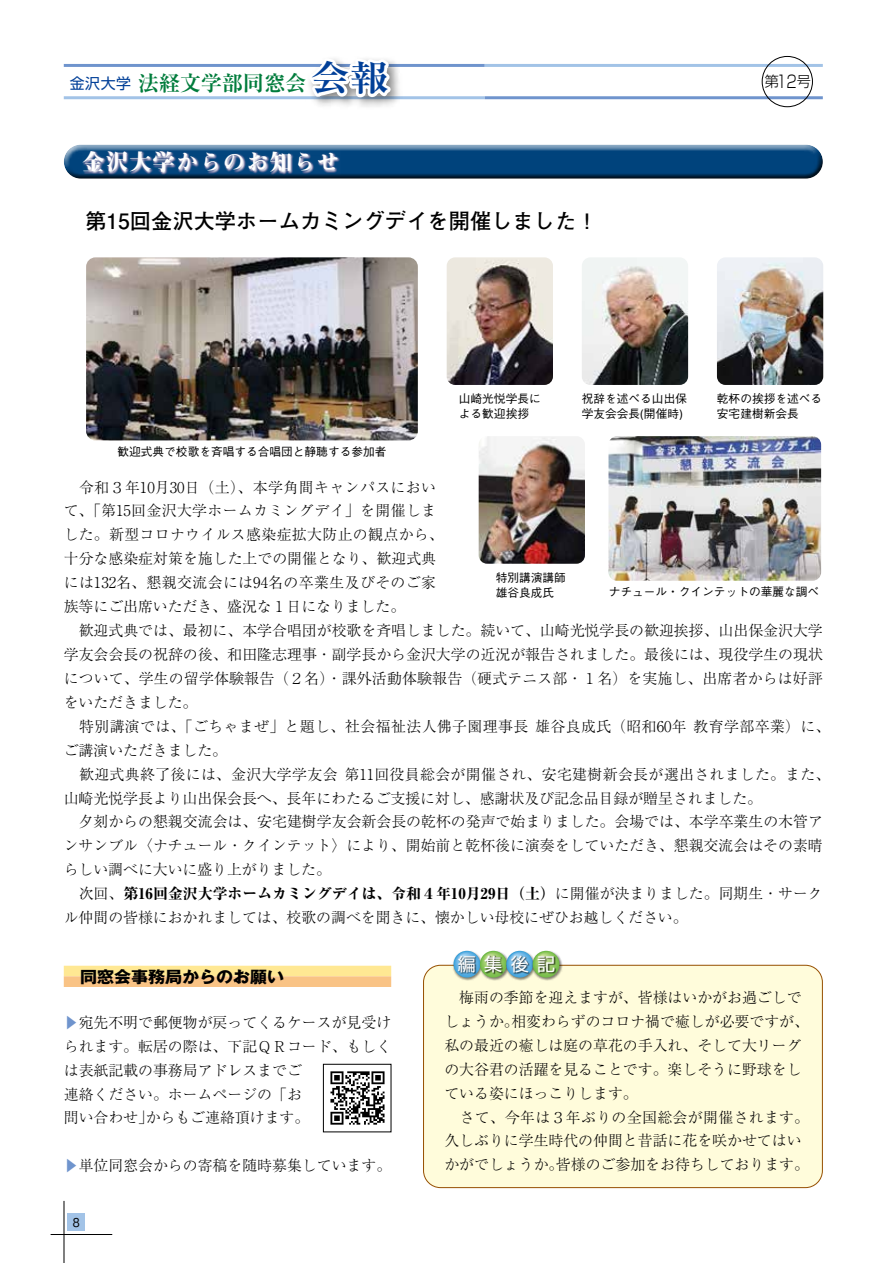
<style>
.page{position:relative;width:893px;height:1263px;background:#fff}
.page>*{position:absolute;margin:0;border:0;box-sizing:border-box;transform-origin:0 0}
.t1{font:22.35px "Midashi Min Pro MA31";letter-spacing:.05em;color:#fff}
.t2{font:700 21.3px "Futo Go B101 Pro";color:#000}
.t3{font:700 21.3px "Ryumin Pro";letter-spacing:-.01em;color:#007c3c}
.t4{font:18px "Shin Go Pro";color:#fff}
.t5{font:700 16.2px "Gothic MB101 Pro";color:#000;scale:1.05 1}
.t6{font:300 14.85px/23.9px "Ryumin Pro";color:#000}
.t7{font:300 14.85px "Shin Go Pro";color:#000;scale:.95 1}
.t8{font:300 14.85px "Ryumin Pro";color:#6f94cd}
.t9{font:500 12.15px "Gothic BBB Pro";color:#000;scale:.9 1}
.t10{font:500 11.7px/14.9px "Gothic BBB Pro";color:#000}
.s1{font-family:"Shin Go Pro";font-weight:400;font-size:14.85px;color:#003f98}
.s2{font-size:35.4px;color:#fff}
.s3{font-size:16.95px}
.s4{font-weight:800}
</style>
<div class="page">
<hr style="left:64px;top:96px;width:421px;height:3px;background:#a2c3e7">
<hr style="left:64px;top:64px;width:421px;height:3px;background:#6f94cd">
<hr style="left:485px;top:96px;width:338px;height:3px;background:#6f94cd">
<hr style="left:485px;top:64px;width:338px;height:3px;background:#a2c3e7">
<div style="left:305px;top:54px;width:99px;height:56px;background:#000;opacity:.5"></div>
<hr style="left:64px;top:1201px;width:1px;height:62px;background:#000">
<hr style="left:51px;top:1234px;width:61px;height:1px;background:#000">
<div style="left:67px;top:1213px;width:18px;height:18px;background:#a2c3e7"></div>
<div style="left:762px;top:56px;width:51px;height:51px;border:1px solid #000;border-radius:50%"></div>
<div style="left:62px;top:141px;width:763px;height:29px;background:#fff;opacity:.75"></div>
<div style="left:62px;top:150px;width:765px;height:33px;background:#000;opacity:.75"></div>
<img style="left:86px;top:257px;width:332px;height:183px">
<img style="left:608px;top:436px;width:213px;height:145px">
<img style="left:447px;top:257px;width:106px;height:128px">
<img style="left:479px;top:436px;width:106px;height:128px">
<img style="left:717px;top:257px;width:106px;height:128px">
<img style="left:582px;top:258px;width:106px;height:127px">
<div style="left:423px;top:965px;width:399px;height:222px;background:#fffcdb;border-radius:17px"></div>
<div style="left:423px;top:965px;width:400px;height:223px;border:1px solid #964f00;border-radius:17px"></div>
<img style="left:452px;top:950px;width:25px;height:31px">
<svg style="left:453px;top:951px;width:27px;height:26px"></svg>
<img style="left:484px;top:950px;width:20px;height:31px">
<svg style="left:480px;top:951px;width:27px;height:26px"></svg>
<img style="left:511px;top:950px;width:19px;height:31px">
<svg style="left:506px;top:951px;width:27px;height:26px"></svg>
<img style="left:537px;top:950px;width:26px;height:31px">
<svg style="left:533px;top:951px;width:26px;height:26px"></svg>
<img style="left:457px;top:954px;width:102px;height:23px">
<img style="left:330px;top:1071px;width:55px;height:54px">
<div style="left:323px;top:1064px;width:68px;height:68px;border:1px solid #000"></div>
<div style="left:64px;top:966px;width:327px;height:10px;background:#ffe893"></div>
<div style="left:64px;top:976px;width:327px;height:11px;background:#f9c385"></div>
<h2 class="t3" style="left:70px;top:66px;width:321px"><span class="s1">金沢大学</span>法経文学部同窓会<span class="s2">会報</span></h2>
<h1 class="t1" style="left:82px;top:144px;width:258px">金沢大学からのお知らせ</h1>
<h2 class="t2" style="left:64px;top:204px;width:535px">　第15回金沢大学ホームカミングデイを開催しました！</h2>
<p class="t7" style="left:765px;top:69px;width:50px">第<span class="s3">12</span>号</p>
<p class="t10" style="left:117px;top:443px;width:270px">歓迎式典で校歌を斉唱する合唱団と静聴する参加者</p>
<p class="t10" style="left:459px;top:390px;width:83px">山崎光悦学長による歓迎挨拶</p>
<p class="t10" style="left:582px;top:390px;width:107px">祝辞を述べる山出保学友会会長(開催時)</p>
<p class="t10" style="left:717px;top:390px;width:107px">乾杯の挨拶を述べる安宅建樹新会長</p>
<p class="t6" style="left:64px;top:474px;width:768px">　令和３年10月30日（土）、本学角間キャンパスにおい<br>て、「第15回金沢大学ホームカミングデイ」を開催しま<br>した。新型コロナウイルス感染症拡大防止の観点から、<br>十分な感染症対策を施した上での開催となり、歓迎式典<br>には132名、懇親交流会には94名の卒業生及びそのご家<br>族等にご出席いただき、盛況な１日になりました。<br>　歓迎式典では、最初に、本学合唱団が校歌を斉唱しました。続いて、山崎光悦学長の歓迎挨拶、山出保金沢大学学友会会長の祝辞の後、和田隆志理事・副学長から金沢大学の近況が報告されました。最後には、現役学生の現状について、学生の留学体験報告（２名）・課外活動体験報告（硬式テニス部・１名）を実施し、出席者からは好評をいただきました。<br>　特別講演では、「ごちゃまぜ」と題し、社会福祉法人佛子園理事長 雄谷良成氏（昭和60年 教育学部卒業）に、ご講演いただきました。<br>　歓迎式典終了後には、金沢大学学友会 第11回役員総会が開催され、安宅建樹新会長が選出されました。また、山崎光悦学長より山出保会長へ、長年にわたるご支援に対し、感謝状及び記念品目録が贈呈されました。<br>　夕刻からの懇親交流会は、安宅建樹学友会新会長の乾杯の発声で始まりました。会場では、本学卒業生の木管アンサンブル〈ナチュール・クインテット〉により、開始前と乾杯後に演奏をしていただき、懇親交流会はその素晴らしい調べに大いに盛り上がりました。<br>　次回、<span class="s4">第16回金沢大学ホームカミングデイは、令和４年10月29日（土）</span>に開催が決まりました。同期生・サークル仲間の皆様におかれましては、校歌の調べを聞きに、懐かしい母校にぜひお越しください。</p>
<p class="t10" style="left:496px;top:569px;width:72px">特別講演講師雄谷良成氏</p>
<p class="t10" style="left:609px;top:583px;width:212px">ナチュール・クインテットの華麗な調べ</p>
<p class="t5" style="left:80px;top:964px;width:196px">同窓会事務局からのお願い</p>
<p class="t6" style="left:64px;top:1009px;width:329px;text-indent:15px">宛先不明で郵便物が戻ってくるケースが見受けられます。転居の際は、下記ＱＲコード、もしくは表紙記載の事務局アドレスまでご<br>連絡ください。ホームページの「お<br>問い合わせ」からもご連絡頂けます。</p>
<p class="t8" style="left:60px;top:1173px;width:16px;rotate:-90deg">▼</p>
<p class="t6" style="left:79px;top:1152px;width:314px">単位同窓会からの寄稿を随時募集しています。</p>
<p class="t8" style="left:60px;top:1029px;width:16px;rotate:-90deg">▼</p>
<p class="t9" style="left:73px;top:1213px;width:9px">8</p>
<p class="t4" style="left:458px;top:949px;width:99px">編 集 後 記</p>
<p class="t6" style="left:444px;top:984px;width:366px">　梅雨の季節を迎えますが、皆様はいかがお過ごしでしょうか。相変わらずのコロナ禍で癒しが必要ですが、私の最近の癒しは庭の草花の手入れ、そして大リーグの大谷君の活躍を見ることです。楽しそうに野球をしている姿にほっこりします。<br>　さて、今年は３年ぶりの全国総会が開催されます。久しぶりに学生時代の仲間と昔話に花を咲かせてはいかがでしょうか。皆様のご参加をお待ちしております。</p>
</div>
